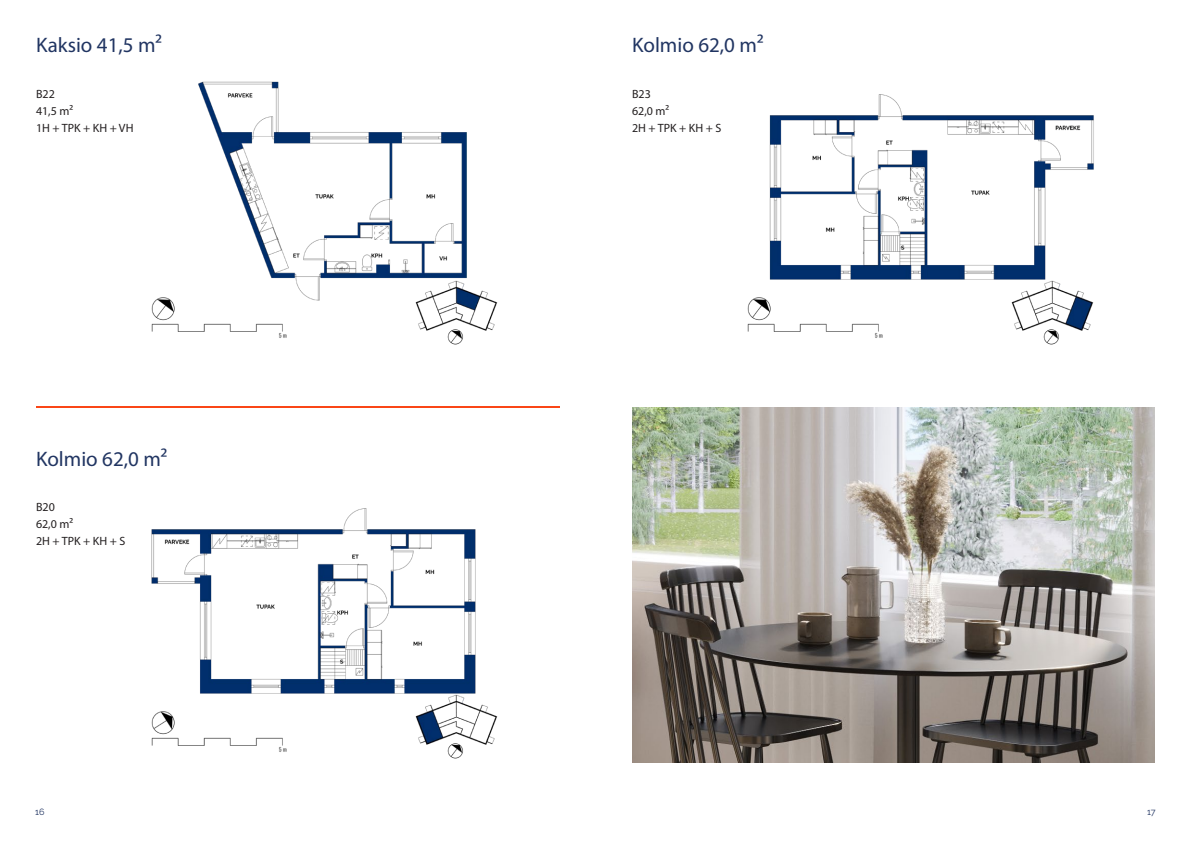
<style>
.page{position:relative;width:1191px;height:842px;background:#fff}
.page>*{position:absolute;margin:0;border:0;box-sizing:border-box;transform-origin:0 0}
.t1{font:21px "Myriad Pro";color:#213562}
.body_text{font:12px "Myriad Pro";color:#231f20}
.t2{font:9px "Raleway";color:#213562}
</style>
<div class="page">
<img style="left:151px;top:81px;width:347px;height:264px">
<img style="left:151px;top:508px;width:347px;height:251px">
<hr style="left:36px;top:406px;width:523px;height:2px;background:#fa4616">
<img style="left:747px;top:94px;width:347px;height:251px">
<img style="left:632px;top:407px;width:523px;height:356px">
<p class="t1" style="left:36px;top:32px;width:128px">Kaksio 41,5 m²</p>
<p class="body_text" style="left:36px;top:86px;width:20px">B22</p>
<p class="body_text" style="left:36px;top:103px;width:39px">41,5 m²</p>
<p class="body_text" style="left:36px;top:120px;width:99px">1H + TPK + KH + VH</p>
<p class="t1" style="left:36px;top:446px;width:133px">Kolmio 62,0 m²</p>
<p class="body_text" style="left:36px;top:500px;width:20px">B20</p>
<p class="body_text" style="left:36px;top:517px;width:39px">62,0 m²</p>
<p class="body_text" style="left:36px;top:534px;width:91px">2H + TPK + KH + S</p>
<p class="t1" style="left:632px;top:32px;width:133px">Kolmio 62,0 m²</p>
<p class="body_text" style="left:632px;top:86px;width:20px">B23</p>
<p class="body_text" style="left:632px;top:103px;width:39px">62,0 m²</p>
<p class="body_text" style="left:632px;top:120px;width:91px">2H + TPK + KH + S</p>
<p class="t2" style="left:35px;top:806px;width:11px">16</p>
<p class="t2" style="left:1147px;top:806px;width:10px">17</p>
</div>
